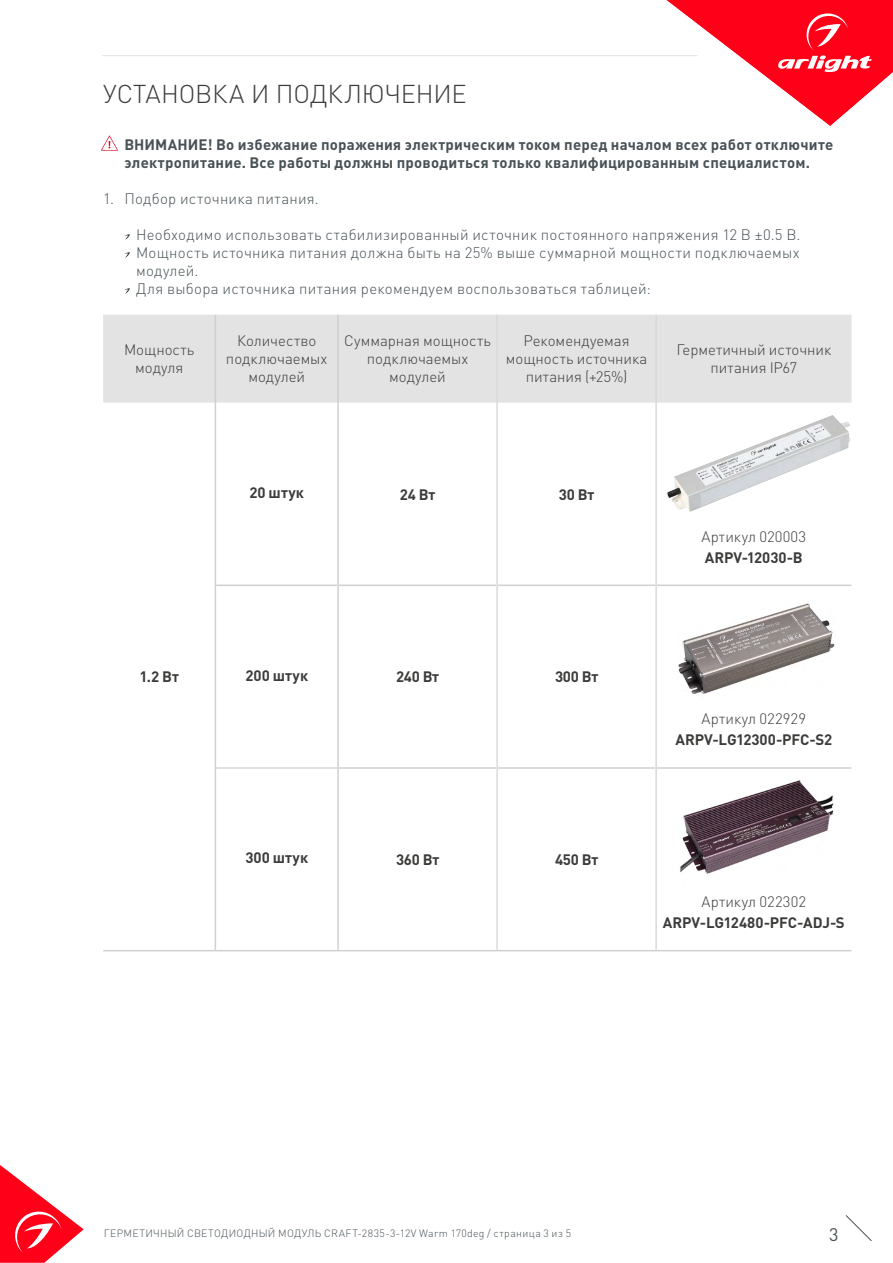
<style>
.page{position:relative;width:893px;height:1263px;background:#fff}
.page>*{position:absolute;margin:0;border:0;box-sizing:border-box;transform-origin:0 0}
.t1{font:300 25.5px "DIN Pro";letter-spacing:-.005em;color:#3c3c3b}
.t2{font:18px "DIN Pro";color:#485156}
.t3{font:300 15px/18px "DIN Pro";letter-spacing:.02em;color:#485156}
.t4{font:300 15px/18px "DIN Pro";color:#3c3c3b;text-align:center}
.t5{font:700 15px/18px "DIN Pro";letter-spacing:.015em;color:#485156}
.t6{font:700 15px "DIN Pro";letter-spacing:-.01em;color:#3c3c3b}
.t7{font:300 10.5px "DIN Pro";letter-spacing:.03em;color:#485156}
</style>
<div class="page">
<svg style="left:0;top:1165px;width:84px;height:98px"></svg>
<svg style="left:845px;top:1215px;width:27px;height:26px"></svg>
<div style="left:103px;top:315px;width:748px;height:88px;background:#e3e3e3"></div>
<hr style="left:103px;top:950px;width:112px;height:1px;background:#d0d0d0">
<hr style="left:216px;top:584px;width:121px;height:2px;background:#d0d0d0">
<hr style="left:339px;top:584px;width:157px;height:2px;background:#d0d0d0">
<hr style="left:498px;top:584px;width:157px;height:2px;background:#d0d0d0">
<hr style="left:657px;top:584px;width:194px;height:2px;background:#d0d0d0">
<hr style="left:216px;top:767px;width:121px;height:2px;background:#d5d5d5">
<hr style="left:339px;top:767px;width:157px;height:2px;background:#d0d0d0">
<hr style="left:498px;top:767px;width:157px;height:2px;background:#d0d0d0">
<hr style="left:657px;top:767px;width:194px;height:2px;background:#d0d0d0">
<hr style="left:215px;top:950px;width:124px;height:1px;background:#d0d0d0">
<hr style="left:339px;top:950px;width:158px;height:1px;background:#d0d0d0">
<hr style="left:497px;top:950px;width:159px;height:1px;background:#d0d0d0">
<hr style="left:656px;top:950px;width:195px;height:1px;background:#d0d0d0">
<hr style="left:337px;top:315px;width:2px;height:88px;background:#d0d0d0">
<hr style="left:337px;top:403px;width:2px;height:182px;background:#d0d0d0">
<hr style="left:337px;top:585px;width:2px;height:183px;background:#d0d0d0">
<hr style="left:337px;top:768px;width:2px;height:182px;background:#d0d0d0">
<hr style="left:496px;top:315px;width:2px;height:88px;background:#dadada">
<hr style="left:496px;top:403px;width:2px;height:182px;background:#dadada">
<hr style="left:496px;top:585px;width:2px;height:183px;background:#dadada">
<hr style="left:496px;top:768px;width:2px;height:182px;background:#dadada">
<hr style="left:655px;top:315px;width:2px;height:88px;background:#dadada">
<hr style="left:655px;top:403px;width:2px;height:182px;background:#dadada">
<hr style="left:655px;top:585px;width:2px;height:183px;background:#dadada">
<hr style="left:655px;top:768px;width:2px;height:182px;background:#dadada">
<hr style="left:215px;top:315px;width:1px;height:88px;background:#d0d0d0">
<hr style="left:215px;top:403px;width:1px;height:182px;background:#d0d0d0">
<hr style="left:215px;top:585px;width:1px;height:183px;background:#d0d0d0">
<hr style="left:215px;top:768px;width:1px;height:182px;background:#d0d0d0">
<svg style="left:667px;top:0;width:226px;height:126px"></svg>
<svg style="left:101px;top:135px;width:17px;height:16px"></svg>
<svg style="left:124px;top:234px;width:6px;height:6px"></svg>
<svg style="left:124px;top:252px;width:6px;height:6px"></svg>
<svg style="left:124px;top:288px;width:6px;height:6px"></svg>
<hr style="left:102px;top:55px;width:595px;height:1px;background:#e3e3e3">
<img style="left:667px;top:415px;width:183px;height:97px">
<img style="left:680px;top:780px;width:154px;height:94px">
<img style="left:678px;top:603px;width:157px;height:91px">
<h1 class="t1" style="left:103px;top:76px;width:365px">УСТАНОВКА И ПОДКЛЮЧЕНИЕ</h1>
<p class="t5" style="left:124px;top:134px;width:711px">ВНИМАНИЕ! Во избежание поражения электрическим током перед началом всех работ отключите электропитание. Все работы должны проводиться только квалифицированным специалистом.</p>
<p class="t3" style="left:103px;top:188px;width:217px">1. Подбор источника питания.</p>
<p class="t3" style="left:136px;top:224px;width:666px">Необходимо использовать стабилизированный источник постоянного напряжения 12 В ±0.5 В.<br>Мощность источника питания должна быть на 25% выше суммарной мощности подключаемых модулей.<br>Для выбора источника питания рекомендуем воспользоваться таблицей:</p>
<p class="t4" style="left:124px;top:340px;width:72px">Мощность модуля</p>
<p class="t4" style="left:226px;top:331px;width:103px">Количество подключаемых модулей</p>
<p class="t4" style="left:344px;top:331px;width:148px">Суммарная мощность подключаемых модулей</p>
<p class="t4" style="left:506px;top:331px;width:143px">Рекомендуемая мощность источника питания (+25%)</p>
<p class="t4" style="left:676px;top:340px;width:156px">Герметичный источник питания IP67</p>
<p class="t6" style="left:139px;top:667px;width:41px">1.2 Вт</p>
<p class="t6" style="left:250px;top:482px;width:56px">20 штук</p>
<p class="t6" style="left:400px;top:484px;width:37px">24 Вт</p>
<p class="t6" style="left:559px;top:484px;width:37px">30 Вт</p>
<p class="t6" style="left:245px;top:665px;width:64px">200 штук</p>
<p class="t6" style="left:396px;top:667px;width:45px">240 Вт</p>
<p class="t6" style="left:555px;top:667px;width:45px">300 Вт</p>
<p class="t6" style="left:245px;top:847px;width:64px">300 штук</p>
<p class="t6" style="left:396px;top:849px;width:45px">360 Вт</p>
<p class="t6" style="left:555px;top:849px;width:45px">450 Вт</p>
<p class="t4" style="left:701px;top:527px;width:106px">Артикул 020003</p>
<p class="t6" style="left:705px;top:547px;width:99px">ARPV-12030-B</p>
<p class="t4" style="left:702px;top:709px;width:106px">Артикул 022929</p>
<p class="t6" style="left:676px;top:730px;width:158px">ARPV-LG12300-PFC-S2</p>
<p class="t4" style="left:702px;top:892px;width:106px">Артикул 022302</p>
<p class="t6" style="left:663px;top:912px;width:183px">ARPV-LG12480-PFC-ADJ-S</p>
<p class="t7" style="left:104px;top:1226px;width:469px">ГЕРМЕТИЧНЫЙ СВЕТОДИОДНЫЙ МОДУЛЬ CRAFT-2835-3-12V Warm 170deg / страница 3 из 5</p>
<p class="t2" style="left:829px;top:1222px;width:11px">3</p>
</div>
